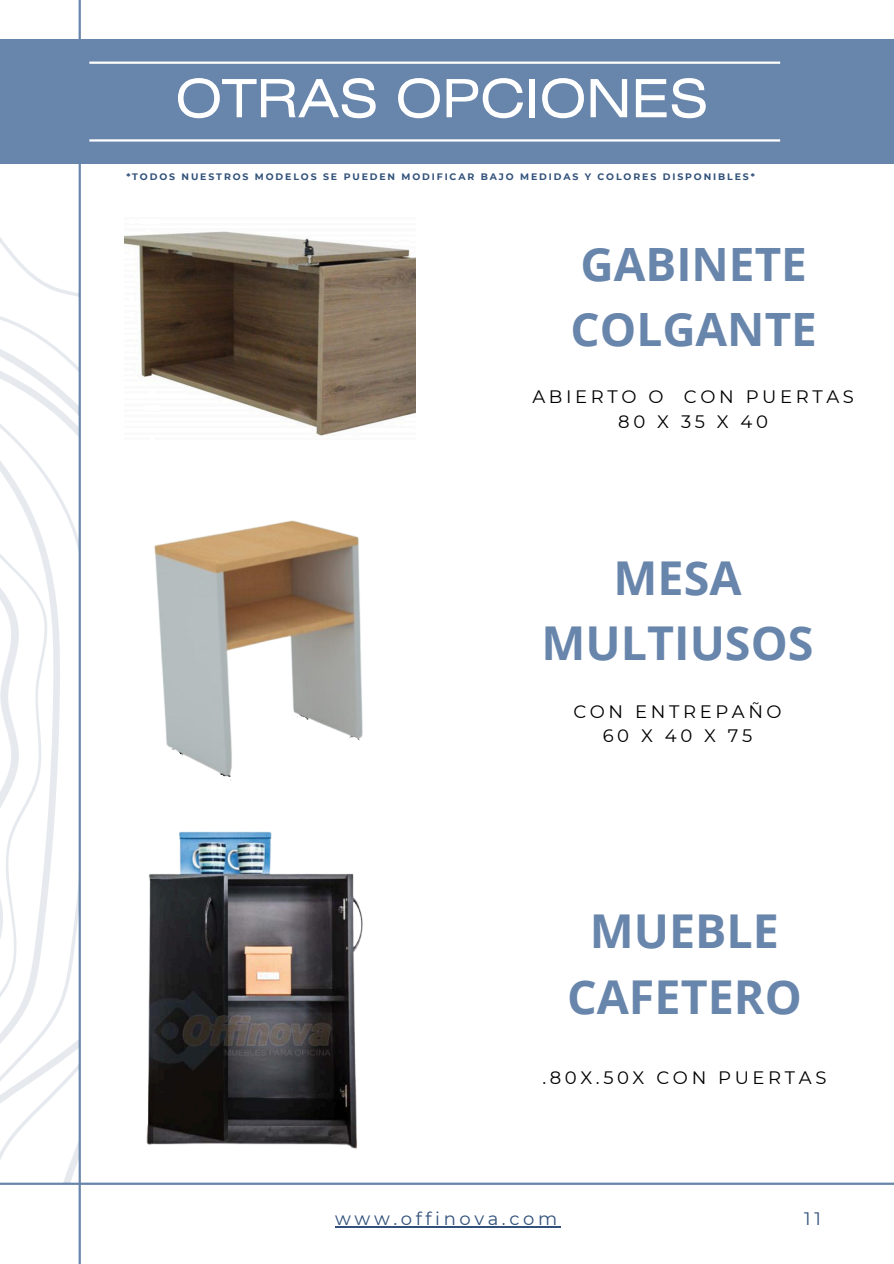
<style>
.page{position:relative;width:894px;height:1264px;background:#fff}
.page>*{position:absolute;margin:0;border:0;box-sizing:border-box;transform-origin:0 0}
.t1{font:52.5px "Helios Ext";color:#fff}
.t2{font:700 46.65px/65.1px "Open Sans";color:#6885ab;text-align:center}
.t3{font:700 45.9px/64.1px "Open Sans";color:#6885ab}
.t4{font:18px/24.8px "Montserrat";letter-spacing:.2em;color:#000;text-align:center}
.t5{font:18px "Montserrat";letter-spacing:.2em;color:#31517a}
.t6{font:700 9.3px "Montserrat";letter-spacing:.2em;color:#31517a}
</style>
<div class="page">
<div style="left:0;top:39px;width:893px;height:125px;background:#6885ab"></div>
<hr style="left:89px;top:62px;width:691px;height:2px;background:#fff">
<hr style="left:89px;top:139px;width:691px;height:3px;background:#fff">
<hr style="left:0;top:1182px;width:893px;height:2px;background:#6885ab">
<hr style="left:79px;top:0;width:2px;height:1263px;background:#6885ab">
<svg style="left:0;top:164px;width:79px;height:1019px"></svg>
<img style="left:154px;top:520px;width:209px;height:261px">
<img style="left:146px;top:831px;width:217px;height:318px">
<hr style="left:335px;top:1226px;width:225px;height:1px;background:#31517a">
<img style="left:124px;top:231px;width:291px;height:205px">
<h3 class="t1" style="left:176px;top:79px;width:534px">OTRAS OPCIONES</h3>
<h2 class="t6" style="left:126px;top:171px;width:629px">*TODOS NUESTROS MODELOS SE PUEDEN MODIFICAR BAJO MEDIDAS Y COLORES DISPONIBLES*</h2>
<h3 class="t3" style="left:570px;top:231px;width:248px">GABINETE<br>COLGANTE</h3>
<h4 class="t4" style="left:532px;top:384px;width:323px">ABIERTO O CON PUERTAS<br>80X35X40</h4>
<p class="t2" style="left:541px;top:544px;width:273px">MESA<br>MULTIUSOS</p>
<p class="t4" style="left:573px;top:698px;width:210px">CON ENTREPAÑO<br>60X40X75</p>
<h2 class="t2" style="left:567px;top:897px;width:236px">MUEBLE<br>CAFETERO</h2>
<h3 class="t4" style="left:542px;top:1064px;width:285px">.80X.50X CON PUERTAS</h3>
<p class="t5" style="left:335px;top:1207px;width:223px">www.offinova.com</p>
<p class="t5" style="left:804px;top:1207px;width:18px">11</p>
</div>
